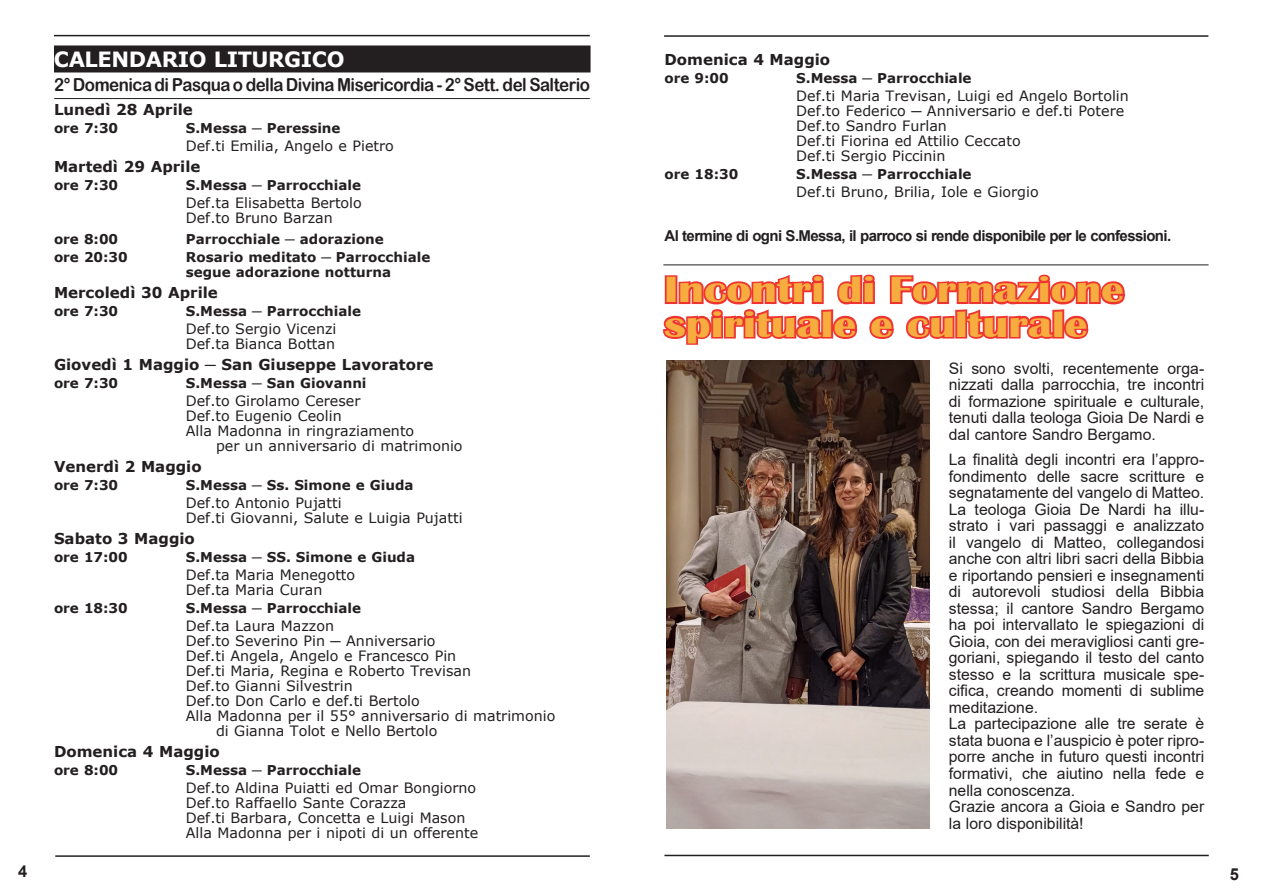
<style>
.page{position:relative;width:1263px;height:893px;background:#fff}
.page>*{position:absolute;margin:0;border:0;box-sizing:border-box;transform-origin:0 0}
.t1{font:700 37.5px/34.5px "Britannic";color:#f6ac3e;scale:1.22 1}
.t2{font:700 21px "Verdana";letter-spacing:-.02em;color:#fff}
.t3{font:18px "Arial Rounded MT Bold";letter-spacing:-.03em;color:#231f20;scale:.94 1}
.t4{font:700 16.5px "Arial";color:#231f20}
.t5{font:15.75px/16.5px "Arial";color:#231f20;text-align:justify}
.t6{font:700 15px "Verdana";color:#231f20}
.t7{font:700 15px "Arial";letter-spacing:-.04em;color:#231f20}
.t8{font:14.25px/15px "Verdana";color:#231f20}
.t9{font:700 13.5px/15px "Verdana";color:#231f20}
</style>
<div class="page">
<hr style="left:55px;top:855px;width:535px;height:2px;background:#231f20">
<hr style="left:664px;top:855px;width:545px;height:1px;background:#231f20">
<hr style="left:664px;top:35px;width:544px;height:2px;background:#231f20">
<div style="left:55px;top:46px;width:535px;height:26px;background:#231f20"></div>
<div style="left:54px;top:45px;width:537px;height:27px;border:2px solid #231f20"></div>
<hr style="left:54px;top:35px;width:536px;height:1px;background:#231f20">
<hr style="left:54px;top:98px;width:536px;height:1px;background:#231f20">
<hr style="left:663px;top:265px;width:545px;height:1px;background:#231f20">
<svg style="left:663px;top:274px;width:462px;height:71px"></svg>
<img style="left:666px;top:360px;width:264px;height:468px">
<h2 class="t2" style="left:54px;top:44px;width:292px">CALENDARIO LITURGICO</h2>
<p class="t3" style="left:54px;top:74px;width:571px">2° Domenica di Pasqua o della Divina Misericordia - 2° Sett. del Salterio</p>
<p class="t6" style="left:54px;top:99px;width:140px">Lunedì 28 Aprile</p>
<p class="t9" style="left:54px;top:120px;width:66px">ore 7:30</p>
<p class="t9" style="left:186px;top:120px;width:156px">S.Messa ─ Peressine</p>
<p class="t8" style="left:186px;top:138px;width:210px">Def.ti Emilia, Angelo e Pietro</p>
<p class="t6" style="left:54px;top:156px;width:148px">Martedì 29 Aprile</p>
<p class="t9" style="left:54px;top:177px;width:66px">ore 7:30</p>
<p class="t9" style="left:186px;top:177px;width:177px">S.Messa ─ Parrocchiale</p>
<p class="t8" style="left:186px;top:195px;width:177px">Def.ta Elisabetta Bertolo<br>Def.to Bruno Barzan</p>
<p class="t9" style="left:54px;top:231px;width:66px">ore 8:00</p>
<p class="t9" style="left:186px;top:231px;width:200px">Parrocchiale ─ adorazione</p>
<p class="t9" style="left:54px;top:249px;width:75px">ore 20:30</p>
<p class="t9" style="left:186px;top:249px;width:246px">Rosario meditato ─ Parrocchiale segue adorazione notturna</p>
<p class="t6" style="left:54px;top:282px;width:165px">Mercoledì 30 Aprile</p>
<p class="t9" style="left:54px;top:303px;width:66px">ore 7:30</p>
<p class="t9" style="left:186px;top:303px;width:177px">S.Messa ─ Parrocchiale</p>
<p class="t8" style="left:186px;top:321px;width:152px">Def.to Sergio Vicenzi<br>Def.ta Bianca Bottan</p>
<p class="t6" style="left:54px;top:354px;width:381px">Giovedì 1 Maggio ─ San Giuseppe Lavoratore</p>
<p class="t9" style="left:54px;top:375px;width:66px">ore 7:30</p>
<p class="t9" style="left:186px;top:375px;width:182px">S.Messa ─ San Giovanni</p>
<p class="t8" style="left:186px;top:393px;width:176px">Def.to Girolamo Cereser</p>
<p class="t8" style="left:186px;top:408px;width:157px">Def.to Eugenio Ceolin</p>
<p class="t8" style="left:186px;top:423px;width:230px">Alla Madonna in ringraziamento</p>
<p class="t8" style="left:216px;top:438px;width:248px">per un anniversario di matrimonio</p>
<p class="t6" style="left:54px;top:456px;width:149px">Venerdì 2 Maggio</p>
<p class="t9" style="left:54px;top:477px;width:66px">ore 7:30</p>
<p class="t9" style="left:186px;top:477px;width:229px">S.Messa ─ Ss. Simone e Giuda</p>
<p class="t8" style="left:186px;top:495px;width:278px">Def.to Antonio Pujatti<br>Def.ti Giovanni, Salute e Luigia Pujatti</p>
<p class="t6" style="left:54px;top:528px;width:142px">Sabato 3 Maggio</p>
<p class="t9" style="left:54px;top:549px;width:75px">ore 17:00</p>
<p class="t9" style="left:186px;top:549px;width:231px">S.Messa ─ SS. Simone e Giuda</p>
<p class="t8" style="left:186px;top:567px;width:171px">Def.ta Maria Menegotto<br>Def.ta Maria Curan</p>
<p class="t9" style="left:54px;top:600px;width:75px">ore 18:30</p>
<p class="t9" style="left:186px;top:600px;width:177px">S.Messa ─ Parrocchiale</p>
<p class="t8" style="left:186px;top:618px;width:150px">Def.ta Laura Mazzon</p>
<p class="t8" style="left:186px;top:633px;width:251px">Def.to Severino Pin ─ Anniversario</p>
<p class="t8" style="left:186px;top:648px;width:272px">Def.ti Angela, Angelo e Francesco Pin</p>
<p class="t8" style="left:186px;top:663px;width:287px">Def.ti Maria, Regina e Roberto Trevisan</p>
<p class="t8" style="left:186px;top:678px;width:168px">Def.to Gianni Silvestrin</p>
<p class="t8" style="left:186px;top:693px;width:236px">Def.to Don Carlo e def.ti Bertolo</p>
<p class="t8" style="left:186px;top:708px;width:371px">Alla Madonna per il 55° anniversario di matrimonio</p>
<p class="t8" style="left:216px;top:723px;width:223px">di Gianna Tolot e Nello Bertolo</p>
<p class="t6" style="left:54px;top:741px;width:167px">Domenica 4 Maggio</p>
<p class="t9" style="left:54px;top:762px;width:66px">ore 8:00</p>
<p class="t9" style="left:186px;top:762px;width:177px">S.Messa ─ Parrocchiale</p>
<p class="t8" style="left:186px;top:780px;width:294px">Def.to Aldina Puiatti ed Omar Bongiorno Def.to Raffaello Sante Corazza<br>Def.ti Barbara, Concetta e Luigi Mason Alla Madonna per i nipoti di un offerente</p>
<p class="t6" style="left:664px;top:49px;width:167px">Domenica 4 Maggio</p>
<p class="t9" style="left:664px;top:71px;width:66px">ore 9:00</p>
<p class="t9" style="left:796px;top:71px;width:177px">S.Messa ─ Parrocchiale</p>
<p class="t8" style="left:796px;top:88px;width:334px">Def.ti Maria Trevisan, Luigi ed Angelo Bortolin Def.to Federico ─ Anniversario e def.ti Potere Def.to Sandro Furlan<br>Def.ti Fiorina ed Attilio Ceccato<br>Def.ti Sergio Piccinin</p>
<p class="t9" style="left:664px;top:167px;width:75px">ore 18:30</p>
<p class="t9" style="left:796px;top:167px;width:177px">S.Messa ─ Parrocchiale</p>
<p class="t8" style="left:796px;top:184px;width:244px">Def.ti Bruno, Brilia, Iole e Giorgio</p>
<p class="t7" style="left:664px;top:225px;width:508px">Al termine di ogni S.Messa, il parroco si rende disponibile per le confessioni.</p>
<h1 class="t1" style="left:664px;top:273px;width:379px">Incontri di Formazione spirituale e culturale</h1>
<p class="t5" style="left:949px;top:360px;width:257px">Si sono svolti, recentemente orga&shy;nizzati dalla parrocchia, tre incontri di formazione spirituale e culturale, tenuti dalla teologa Gioia De Nardi e dal cantore Sandro Bergamo.</p>
<p class="t5" style="left:949px;top:451px;width:257px;text-align:left">La finalità degli incontri era l’appro&shy;fondimento delle sacre scritture e segnatamente del vangelo di Matteo.<br>La teologa Gioia De Nardi ha illu&shy;strato i vari passaggi e analizzato il vangelo di Matteo, collegandosi anche con altri libri sacri della Bibbia e riportando pensieri e insegnamenti di autorevoli studiosi della Bibbia stessa; il cantore Sandro Bergamo ha poi intervallato le spiegazioni di Gioia, con dei meravigliosi canti gre&shy;goriani, spiegando il testo del canto stesso e la scrittura musicale spe&shy;cifica, creando momenti di sublime meditazione.<br>La partecipazione alle tre serate è stata buona e l’auspicio è poter ripro&shy;porre anche in futuro questi incontri formativi, che aiutino nella fede e nella conoscenza.<br>Grazie ancora a Gioia e Sandro per la loro disponibilità!</p>
<p class="t4" style="left:18px;top:859px;width:11px">4</p>
<p class="t4" style="left:1230px;top:862px;width:11px">5</p>
</div>
